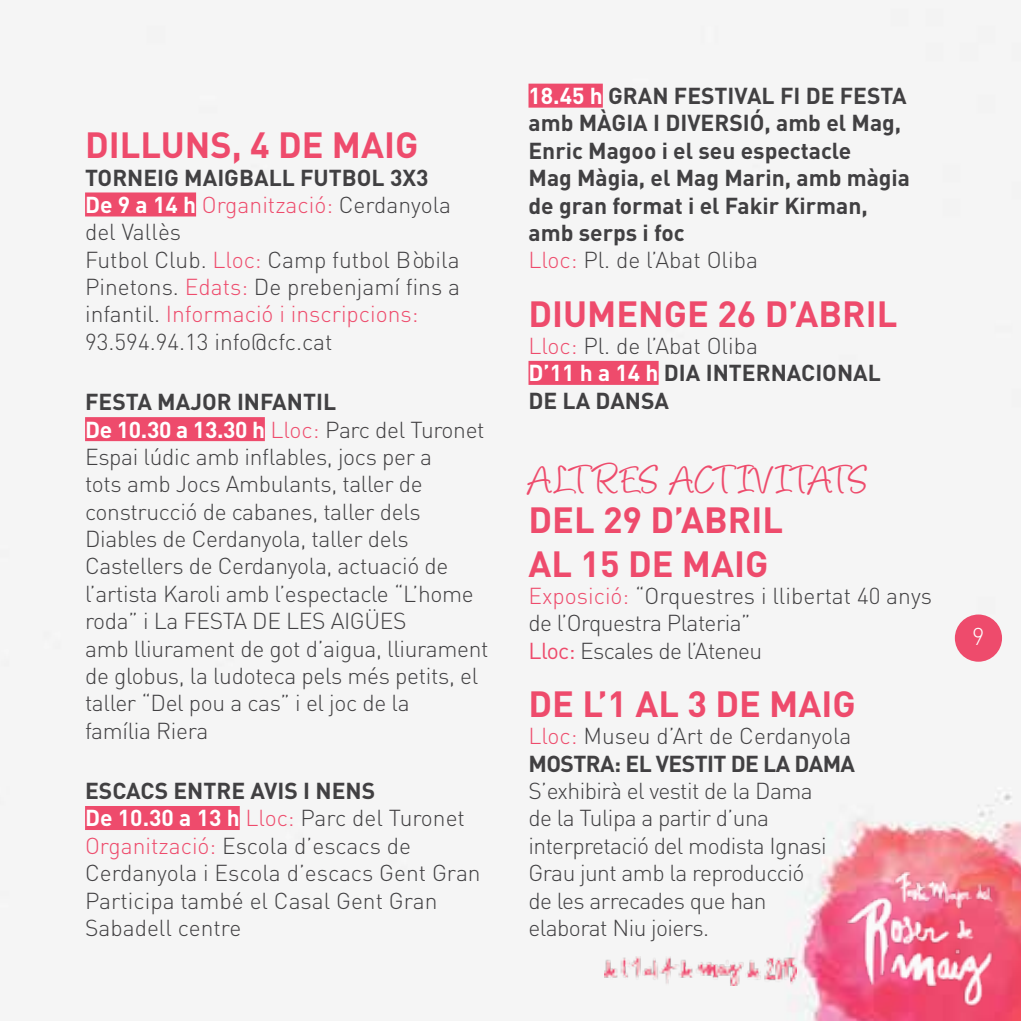
<style>
.page{position:relative;width:1021px;height:1021px;background:#fff}
.page>*{position:absolute;margin:0;border:0;box-sizing:border-box;transform-origin:0 0}
.t1{font:45px "Angelina";letter-spacing:.005em;color:#ee4b6c}
.t2{font:700 36px/43.2px "DIN";color:#ee4b6c}
.t3{font:300 24px "DIN";color:#fff}
.t4{font:300 22.8px/27.3px "DIN";letter-spacing:-.015em;color:#414042}
.t5{font:700 22.8px/27.3px "DIN";color:#414042}
.t6{font:700 22.8px/27.3px "DIN";letter-spacing:-.025em;color:#414042}
.s1{font-weight:700}
.s2{font-weight:700;color:#fff}
.s3{color:#ee4b6c}
.s4{color:#fff}
.s5{font-weight:300;color:#ee4b6c}
.s6{font-weight:300}
.s7{font-weight:400;color:#ee4b6c}
</style>
<div class="page">
<div style="left:0;top:8px;width:1020px;height:1012px;background:#f5f5f5"></div>
<img style="left:786px;top:830px;width:234px;height:190px">
<div style="left:954px;top:614px;width:48px;height:47px;background:#ee4b6c;border-radius:50%"></div>
<img style="left:604px;top:956px;width:193px;height:29px">
<div style="left:85px;top:192px;width:111px;height:24px;background:#ee4b6c"></div>
<div style="left:85px;top:417px;width:180px;height:24px;background:#ee4b6c"></div>
<div style="left:85px;top:806px;width:155px;height:24px;background:#ee4b6c"></div>
<div style="left:528px;top:84px;width:75px;height:24px;background:#ee4b6c"></div>
<div style="left:528px;top:361px;width:130px;height:24px;background:#ee4b6c"></div>
<h2 class="t2" style="left:85px;top:122px;width:335px">DILLUNS, 4 DE MAIG</h2>
<p class="t4" style="left:85px;top:163px;width:376px"><span class="s1">TORNEIG MAIGBALL FUTBOL 3X3<br></span><span class="s2">De 9 a 14 h</span> <span class="s3">Organització:</span> Cerdanyola del Vallès<br>Futbol Club. <span class="s3">Lloc:</span> Camp futbol Bòbila<br>Pinetons. <span class="s3">Edats:</span> De prebenjamí fins a infantil. <span class="s3">Informació i inscripcions:<br></span>93.594.94.13 info@cfc.cat</p>
<p class="t4" style="left:85px;top:388px;width:405px"><span class="s1">FESTA MAJOR INFANTIL<br></span><span class="s2">De 10.30 a 13.30 h</span> <span class="s3">Lloc:</span> Parc del Turonet Espai lúdic amb inflables, jocs per a<br>tots amb Jocs Ambulants, taller de construcció de cabanes, taller dels Diables de Cerdanyola, taller dels Castellers de Cerdanyola, actuació de l’artista Karoli amb l’espectacle “L’home roda” i La FESTA DE LES AIGÜES<br>amb lliurament de got d’aigua, lliurament de globus, la ludoteca pels més petits, el taller “Del pou a cas” i el joc de la<br>família Riera</p>
<p class="t4" style="left:85px;top:777px;width:397px"><span class="s1">ESCACS ENTRE AVIS I NENS<br></span><span class="s2">De 10.30 a 13 h</span> <span class="s3">Lloc:</span> Parc del Turonet<br><span class="s3">Organització:</span> Escola d’escacs de<br>Cerdanyola i Escola d’escacs Gent Gran<br>Participa també el Casal Gent Gran<br>Sabadell centre</p>
<p class="t5" style="left:528px;top:81px;width:383px"><span class="s4">18.45 h</span> GRAN FESTIVAL FI DE FESTA amb MÀGIA I DIVERSIÓ, amb el Mag,<br>Enric Magoo i el seu espectacle<br>Mag Màgia, el Mag Marin, amb màgia de gran format i el Fakir Kirman, amb serps i foc<br><span class="s5">Lloc:</span> <span class="s6">Pl. de l’Abat Oliba</span></p>
<h2 class="t2" style="left:528px;top:290px;width:370px">DIUMENGE 26 D’ABRIL</h2>
<p class="t5" style="left:528px;top:331px;width:354px"><span class="s5">Lloc:</span> <span class="s6">Pl. de l’Abat Oliba<br></span><span class="s4">D’11 h a 14 h</span> DIA INTERNACIONAL<br>DE LA DANSA</p>
<h1 class="t1" style="left:528px;top:461px;width:341px">ALTRES ACTIVITATS</h1>
<h2 class="t2" style="left:528px;top:497px;width:175px">Del 29 d’abril al 15 de maig</h2>
<p class="t4" style="left:528px;top:582px;width:405px"><span class="s3">Exposició:</span> “Orquestres i llibertat 40 anys de l’Orquestra Plateria”<br><span class="s7">Lloc:</span> Escales de l’Ateneu</p>
<h2 class="t2" style="left:528px;top:680px;width:263px">De l’1 al 3 de maig</h2>
<p class="t6" style="left:528px;top:721px;width:328px"><span class="s5">Lloc:</span> <span class="s6">Museu d’Art de Cerdanyola<br></span>MOSTRA: EL VESTIT DE LA DAMA</p>
<p class="t4" style="left:528px;top:777px;width:300px">S’exhibirà el vestit de la Dama de la Tulipa a partir d’una interpretació del modista Ignasi<br>Grau junt amb la reproducció de les arrecades que han elaborat Niu joiers.</p>
<p class="t3" style="left:972px;top:622px;width:14px">9</p>
</div>
